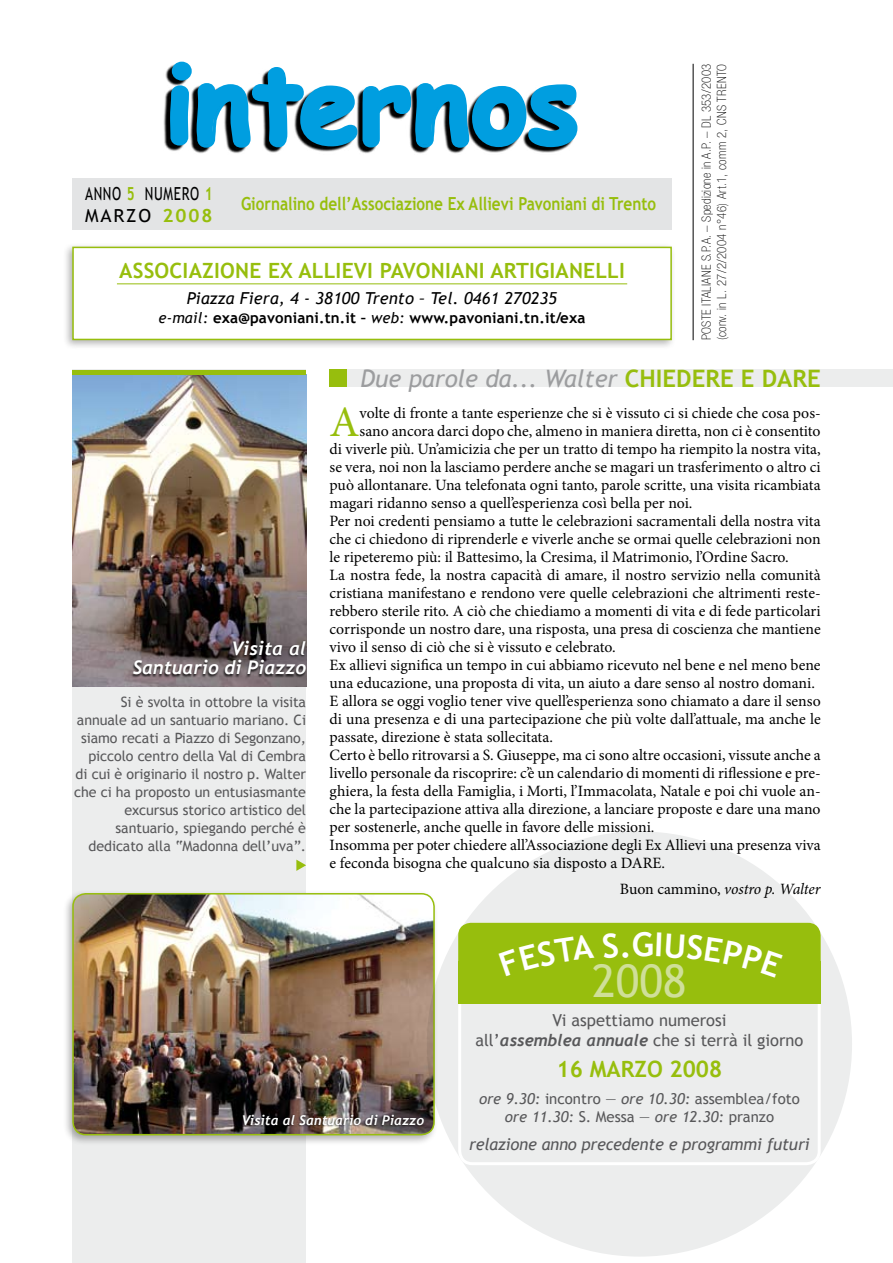
<style>
.page{position:relative;width:893px;height:1263px;background:#fff}
.page>*{position:absolute;margin:0;border:0;box-sizing:border-box;transform-origin:0 0}
.t1{font:700 108px "Comic Sans MS";color:#009ee0}
.t2{font:45px "Trebuchet MS";color:#cfdf99}
.t3{font:43.5px "Minion Pro";color:#97be0d}
.t4{font:700 33px "Trebuchet MS";color:#fff}
.t5{font:italic 24px "Trebuchet MS";color:#9c9d9f}
.t6{font:700 22.5px "Trebuchet MS";color:#97be0d}
.t7{font:700 21px "Trebuchet MS";letter-spacing:.01em;color:#97be0d}
.t8{font:italic 700 18.75px/19.5px "Trebuchet";color:#fff;text-align:right}
.t9{font:700 18px "Trebuchet MS";color:#97be0d;scale:.85 1}
.t10{font:18px/21.6px "Trebuchet MS";letter-spacing:.05em;color:#000;scale:.75 1}
.t11{font:16.5px/19.8px "Trebuchet MS";color:#58585a;text-align:center}
.t12{font:italic 16.5px "Trebuchet MS";letter-spacing:.01em;color:#000}
.t13{font:italic 16.5px "Trebuchet MS";letter-spacing:-.01em;color:#58585a}
.t14{font:15.75px "Minion Pro";color:#000}
.t15{font:italic 15.75px "Minion Pro";letter-spacing:-.01em;color:#000}
.t16{font:15px/18px "Trebuchet MS";color:#58585a;text-align:center}
.t17{font:700 15px "Trebuchet MS";letter-spacing:.01em;color:#000}
.t18{font:14.25px/18px "Trebuchet MS";letter-spacing:-.005em;color:#58585a;text-align:right}
.t19{font:italic 700 13.5px "Trebuchet";color:#fff}
.t20{font:100 condensed 12.75px/15.3px "Helvetica Neue LT Std";letter-spacing:.025em;color:#000}
.s1{font-weight:700;color:#97be0d}
.s2{font-weight:400;font-style:italic}
.s3{font-weight:700;font-style:normal;color:#97be0d}
.s4{font-style:normal}
.s5{font-family:"Trebuchet";font-weight:700;font-style:italic}
.s6{font-style:italic}
</style>
<div class="page">
<div style="left:72px;top:370px;width:234px;height:893px;background:#eceded"></div>
<img style="left:72px;top:374px;width:234px;height:312px">
<div style="left:62px;top:243px;width:631px;height:115px;background:#000;opacity:.3"></div>
<div style="left:72px;top:247px;width:600px;height:93px;background:#fff;border:2px solid #97be0d"></div>
<div style="left:330px;top:370px;width:563px;height:17px;background:#eceded"></div>
<div style="left:72px;top:179px;width:600px;height:51px;background:#e3e4e5"></div>
<svg style="left:164px;top:64px;width:529px;height:173px"></svg>
<svg style="left:168px;top:61px;width:411px;height:148px"></svg>
<hr style="left:117px;top:283px;width:510px;height:1px;background:#97be0d">
<hr style="left:72px;top:370px;width:234px;height:4px;background:#97be0d">
<div style="left:330px;top:370px;width:17px;height:17px;background:#97be0d"></div>
<hr style="left:693px;top:64px;width:1px;height:276px;background:#000">
<svg style="left:296px;top:860px;width:10px;height:11px"></svg>
<div style="left:130px;top:640px;width:264px;height:54px;background:#000;opacity:.75"></div>
<div style="left:62px;top:889px;width:383px;height:263px;background:#000;opacity:.3"></div>
<img style="left:73px;top:894px;width:361px;height:241px">
<div style="left:72px;top:893px;width:363px;height:242px;border:2px solid #97be0d;border-radius:13px"></div>
<div style="left:240px;top:1114px;width:376px;height:34px;background:#000;opacity:.75"></div>
<div style="left:427px;top:831px;width:425px;height:425px;background:#eceded;border-radius:50%"></div>
<div style="left:458px;top:923px;width:363px;height:242px;border:3px solid #fff;border-radius:13px"></div>
<div style="left:458px;top:923px;width:363px;height:80px;background:#97be0d;border-radius:13px"></div>
<h1 class="t1" style="left:164px;top:23px;width:417px">internos</h1>
<p class="t10" style="left:85px;top:183px;width:172px">ANNO <span class="s1">5</span> NUMERO <span class="s1">1<br></span>MARZO <span class="s1">2008</span></p>
<p class="t9" style="left:241px;top:193px;width:490px">Giornalino dell’Associazione Ex Allievi Pavoniani di Trento</p>
<h3 class="t7" style="left:119px;top:257px;width:507px">Associazione Ex Allievi Pavoniani Artigianelli</h3>
<p class="t12" style="left:187px;top:288px;width:372px">Piazza Fiera, 4 - 38100 Trento – Tel. 0461 270235</p>
<p class="t17" style="left:159px;top:308px;width:428px"><span class="s2">e-mail:</span> exa@pavoniani.tn.it – <span class="s2">web:</span> www.pavoniani.tn.it/exa</p>
<p class="t20" style="left:698px;top:340px;width:278px;rotate:-90deg">POSTE ITALIANE S.P.A. – Spedizione in A.P. – DL 353/2003 (conv. in L. 27/2/2004 n°46) Art.1, comm 2, CNS TRENTO</p>
<p class="t8" style="left:133px;top:639px;width:175px">Visita al<br>Santuario di Piazzo</p>
<p class="t18" style="left:74px;top:693px;width:233px">Si è svolta in ottobre la visita annuale ad un santuario mariano. Ci siamo recati a Piazzo di Segonzano, piccolo centro della Val di Cembra di cui è originario il nostro p. Walter che ci ha proposto un entusiasmante excursus storico artistico del santuario, spiegando perché è dedicato alla “Madonna dell’uva”.</p>
<h3 class="t5" style="left:360px;top:364px;width:462px">Due parole da... Walter <span class="s3">CHIEDERE E DARE</span></h3>
<h3 class="t3" style="left:330px;top:393px;width:32px">A</h3>
<p class="t14" style="left:360px;top:402px;width:463px">volte di fronte a tante esperienze che si è vissuto ci si chiede che cosa pos-</p>
<p class="t14" style="left:360px;top:420px;width:463px">sano ancora darci dopo che, almeno in maniera diretta, non ci è consentito</p>
<p class="t14" style="left:330px;top:438px;width:493px">di viverle più. Un’amicizia che per un tratto di tempo ha riempito la nostra vita,</p>
<p class="t14" style="left:330px;top:456px;width:493px">se vera, noi non la lasciamo perdere anche se magari un trasferimento o altro ci</p>
<p class="t14" style="left:330px;top:474px;width:493px">può allontanare. Una telefonata ogni tanto, parole scritte, una visita ricambiata</p>
<p class="t14" style="left:330px;top:492px;width:364px">magari ridanno senso a quell’esperienza così bella per noi.</p>
<p class="t14" style="left:330px;top:510px;width:493px">Per noi credenti pensiamo a tutte le celebrazioni sacramentali della nostra vita</p>
<p class="t14" style="left:330px;top:528px;width:493px">che ci chiedono di riprenderle e viverle anche se ormai quelle celebrazioni non</p>
<p class="t14" style="left:330px;top:546px;width:461px">le ripeteremo più: il Battesimo, la Cresima, il Matrimonio, l’Ordine Sacro.</p>
<p class="t14" style="left:330px;top:564px;width:493px">La nostra fede, la nostra capacità di amare, il nostro servizio nella comunità</p>
<p class="t14" style="left:330px;top:582px;width:493px">cristiana manifestano e rendono vere quelle celebrazioni che altrimenti reste-</p>
<p class="t14" style="left:330px;top:600px;width:493px">rebbero sterile rito. A ciò che chiediamo a momenti di vita e di fede particolari</p>
<p class="t14" style="left:330px;top:618px;width:493px">corrisponde un nostro dare, una risposta, una presa di coscienza che mantiene</p>
<p class="t14" style="left:330px;top:636px;width:288px">vivo il senso di ciò che si è vissuto e celebrato.</p>
<p class="t14" style="left:330px;top:654px;width:493px">Ex allievi significa un tempo in cui abbiamo ricevuto nel bene e nel meno bene</p>
<p class="t14" style="left:330px;top:672px;width:487px">una educazione, una proposta di vita, un aiuto a dare senso al nostro domani.</p>
<p class="t14" style="left:330px;top:690px;width:493px">E allora se oggi voglio tener vive quell’esperienza sono chiamato a dare il senso</p>
<p class="t14" style="left:330px;top:708px;width:493px">di una presenza e di una partecipazione che più volte dall’attuale, ma anche le</p>
<p class="t14" style="left:330px;top:726px;width:225px">passate, direzione è stata sollecitata.</p>
<p class="t14" style="left:330px;top:744px;width:493px">Certo è bello ritrovarsi a S. Giuseppe, ma ci sono altre occasioni, vissute anche a</p>
<p class="t14" style="left:330px;top:762px;width:493px">livello personale da riscoprire: c’è un calendario di momenti di riflessione e pre-</p>
<p class="t14" style="left:330px;top:780px;width:493px">ghiera, la festa della Famiglia, i Morti, l’Immacolata, Natale e poi chi vuole an-</p>
<p class="t14" style="left:330px;top:798px;width:493px">che la partecipazione attiva alla direzione, a lanciare proposte e dare una mano</p>
<p class="t14" style="left:330px;top:816px;width:326px">per sostenerle, anche quelle in favore delle missioni.</p>
<p class="t14" style="left:330px;top:834px;width:493px">Insomma per poter chiedere all’Associazione degli Ex Allievi una presenza viva</p>
<p class="t14" style="left:330px;top:852px;width:337px">e feconda bisogna che qualcuno sia disposto a DARE.</p>
<p class="t15" style="left:620px;top:879px;width:202px"><span class="s4">Buon cammino,</span> vostro p. Walter</p>
<p class="t19" style="left:241px;top:1112px;width:184px">Visita al Santuario di Piazzo</p>
<h3 class="t4" style="left:632px;top:924px;width:24px">G</h3>
<h2 class="t2" style="left:592px;top:954px;width:96px">2008</h2>
<p class="t11" style="left:475px;top:1011px;width:329px">Vi aspettiamo numerosi<br>all’<span class="s5">assemblea annuale</span> che si terrà il giorno</p>
<h3 class="t6" style="left:556px;top:1055px;width:79px">16 MARZO</h3>
<h3 class="t6" style="left:670px;top:1055px;width:54px">2008</h3>
<p class="t16" style="left:479px;top:1090px;width:322px"><span class="s6">ore 9.30:</span> incontro — <span class="s6">ore 10.30:</span> assemblea/foto <span class="s6">ore 11.30:</span> S. Messa — <span class="s6">ore 12.30:</span> pranzo</p>
<p class="t13" style="left:469px;top:1135px;width:342px">relazione anno precedente e programmi futuri</p>
</div>
